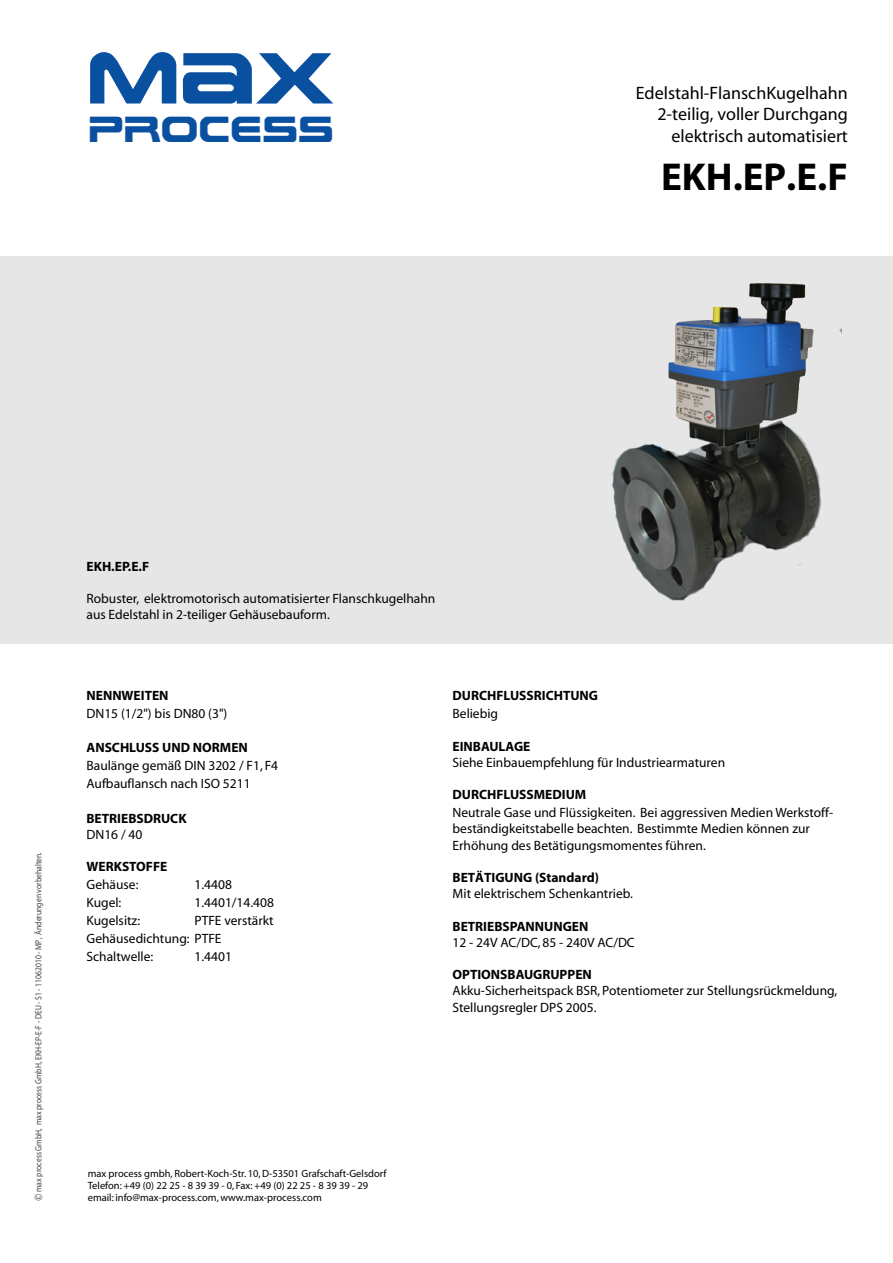
<style>
.page{position:relative;width:893px;height:1263px;background:#fff}
.page>*{position:absolute;margin:0;border:0;box-sizing:border-box;transform-origin:0 0}
.t1{font:72px "Earth Normal";color:#0a50a0}
.t2{font:700 39px "Myriad";color:#000}
.t3{font:36px "Earth Normal";color:#0a50a0}
.t4{font:18px/21.6px "Myriad";color:#000;text-align:right}
.t5{font:13.5px/16.2px "Myriad";color:#000}
.t6{font:700 13.5px "Myriad";color:#000}
.t7{font:10.5px/12px "Myriad";color:#000}
.t8{font:9px "Myriad";color:rgb(0 0 0/.75);scale:.85 1}
.s1{font-family:"Verdana"}
</style>
<div class="page">
<div style="left:0;top:256px;width:893px;height:388px;background:#e6e6e6"></div>
<img style="left:611px;top:283px;width:230px;height:318px">
<h1 class="t1" style="left:87px;top:27px;width:248px">MAX</h1>
<h3 class="t3" style="left:88px;top:104px;width:247px">PROCESS</h3>
<h3 class="t4" style="left:636px;top:83px;width:214px">Edelstahl-FlanschKugelhahn<br>2-teilig, voller Durchgang elektrisch automatisiert</h3>
<h2 class="t2" style="left:661px;top:157px;width:188px">EKH.EP.E.F</h2>
<p class="t8" style="left:34px;top:1201px;width:412px;rotate:-90deg"><span class="s1">©</span> max process GmbH, max process GmbH, EKH-EP-E-F - DEU - S1 - 11062010 - MP, Änderungen vorbehalten.</p>
<p class="t6" style="left:86px;top:559px;width:64px">EKH.EP.E.F</p>
<p class="t5" style="left:86px;top:591px;width:350px">Robuster, elektromotorisch automatisierter Flanschkugelhahn aus Edelstahl in 2-teiliger Gehäusebauform.</p>
<p class="t6" style="left:86px;top:689px;width:84px">NENNWEITEN</p>
<p class="t5" style="left:86px;top:706px;width:142px">DN15 (1/2") bis DN80 (3")</p>
<p class="t6" style="left:86px;top:741px;width:163px">ANSCHLUSS UND NORMEN</p>
<p class="t5" style="left:86px;top:757px;width:193px;line-height:18px">Baulänge gemäß DIN 3202 / F1, F4<br>Aufbauflansch nach ISO 5211</p>
<p class="t6" style="left:86px;top:811px;width:102px">BETRIEBSDRUCK</p>
<p class="t5" style="left:86px;top:827px;width:57px">DN16 / 40</p>
<p class="t6" style="left:86px;top:860px;width:82px">WERKSTOFFE</p>
<p class="t5" style="left:86px;top:877px;width:53px">Gehäuse:</p>
<p class="t5" style="left:194px;top:877px;width:39px">1.4408</p>
<p class="t5" style="left:86px;top:895px;width:36px">Kugel:</p>
<p class="t5" style="left:194px;top:895px;width:81px">1.4401/14.408</p>
<p class="t5" style="left:86px;top:913px;width:55px">Kugelsitz:</p>
<p class="t5" style="left:86px;top:912px;width:189px;line-height:18px;text-indent:108px">PTFE verstärkt<br>Gehäusedichtung: PTFE<br>Schaltwelle:</p>
<p class="t5" style="left:194px;top:949px;width:39px">1.4401</p>
<p class="t6" style="left:452px;top:689px;width:147px">DURCHFLUSSRICHTUNG</p>
<p class="t5" style="left:452px;top:706px;width:47px">Beliebig</p>
<p class="t6" style="left:452px;top:739px;width:79px">EINBAULAGE</p>
<p class="t5" style="left:452px;top:755px;width:274px">Siehe Einbauempfehlung für Industriearmaturen</p>
<p class="t6" style="left:452px;top:788px;width:135px">DURCHFLUSSMEDIUM</p>
<p class="t5" style="left:452px;top:805px;width:382px">Neutrale Gase und Flüssigkeiten. Bei aggressiven Medien Werkstoff&shy;beständigkeitstabelle beachten. Bestimmte Medien können zur<br>Erhöhung des Betätigungsmomentes führen.</p>
<p class="t6" style="left:452px;top:870px;width:148px">BETÄTIGUNG (Standard)</p>
<p class="t5" style="left:452px;top:886px;width:182px">Mit elektrischem Schenkantrieb.</p>
<p class="t6" style="left:452px;top:919px;width:137px">BETRIEBSPANNUNGEN</p>
<p class="t5" style="left:452px;top:935px;width:184px">12 - 24V AC/DC, 85 - 240V AC/DC</p>
<p class="t6" style="left:452px;top:968px;width:141px">OPTIONSBAUGRUPPEN</p>
<p class="t5" style="left:452px;top:983px;width:386px">Akku-Sicherheitspack BSR, Potentiometer zur Stellungsrückmeldung,<br>Stellungsregler DPS 2005.</p>
<p class="t7" style="left:88px;top:1168px;width:300px">max process gmbh, Robert-Koch-Str. 10, D-53501 Grafschaft-Gelsdorf<br>Telefon: +49 (0) 22 25 - 8 39 39 - 0, Fax: +49 (0) 22 25 - 8 39 39 - 29 email: info@max-process.com, www.max-process.com</p>
</div>
